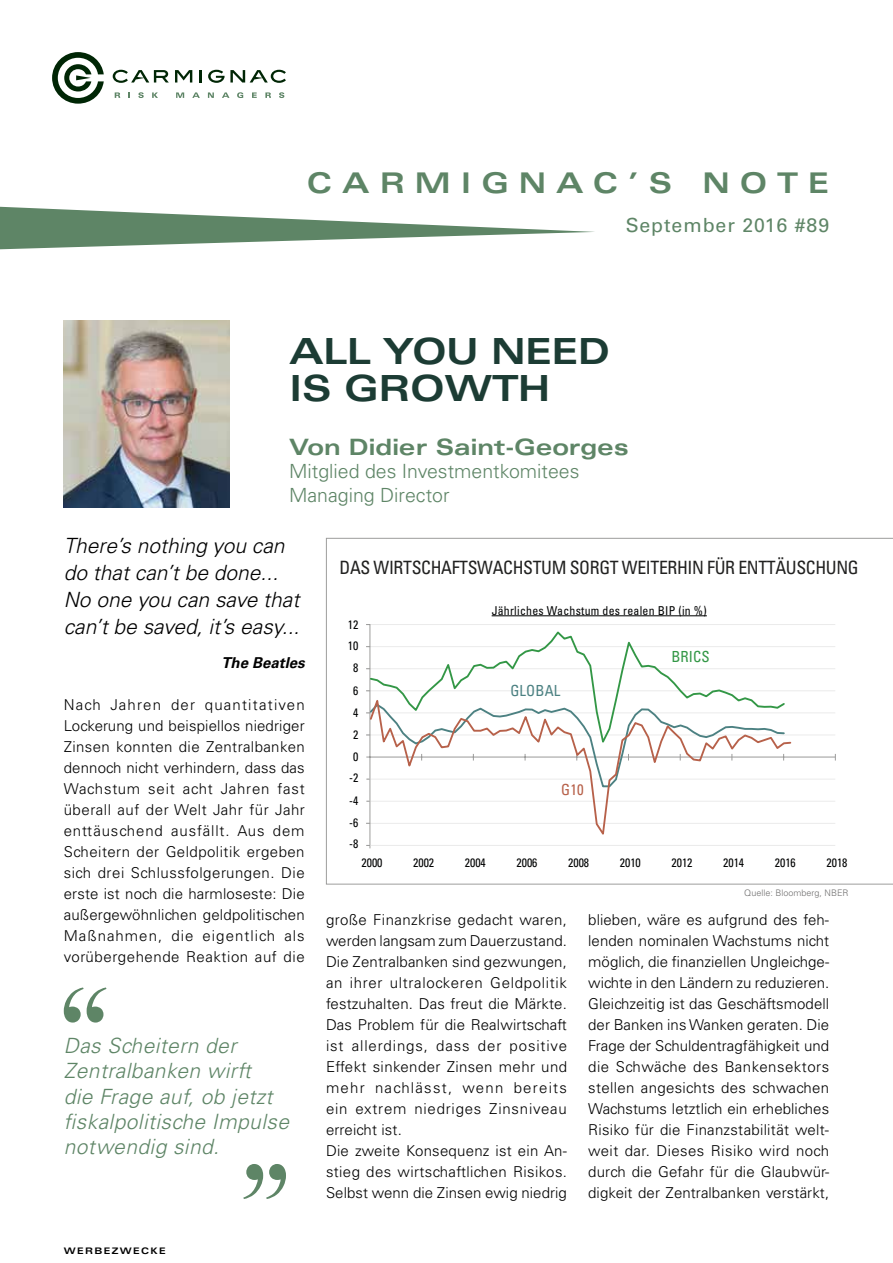
<style>
.page{position:relative;width:893px;height:1263px;background:#fff}
.page>*{position:absolute;margin:0;border:0;box-sizing:border-box;transform-origin:0 0}
.t1{font:700 expanded 36px/37.5px "Univers LT Std";letter-spacing:-.01em;color:#1c3c34}
.t2{font:700 expanded 28.5px "Univers LT Std";letter-spacing:.35em;color:#5e8566}
.t3{font:700 expanded 22.5px "Univers LT Std";color:#5e8566}
.t4{font:italic 300 21px/25.2px "Univers LT Std";letter-spacing:.02em;color:#5e8566}
.t5{font:italic 300 21px/27px "Univers LT Std";color:#000}
.t6{font:300 19.5px/23.4px "Univers LT Std";color:#5e8566}
.t7{font:19.5px "Univers LT Std";letter-spacing:.05em;color:#5e8566}
.t8{font:condensed 18.3px "Univers LT Std";letter-spacing:-.02em;color:#212120}
.t9{font:condensed 15.3px "Univers LT Std";letter-spacing:.01em;color:#4c8182}
.t10{font:condensed 15.3px "Univers LT Std";letter-spacing:.01em;color:#339746}
.t11{font:condensed 15.3px "Univers LT Std";color:#b7614a}
.t12{font:300 15px/21px "Univers LT Std";letter-spacing:.015em;color:#000;text-align:justify}
.t13{font:italic 700 15px "Univers LT Std";color:#000}
.t14{font:condensed 12.15px "Univers LT Std";color:#010202}
.t15{font:condensed 12.15px "Univers LT Std";letter-spacing:.02em;color:#010202}
.t16{font:300 9px "Univers LT Std";color:#706f6f}
.t17{font:700 expanded 9px "Univers LT Std";letter-spacing:.15em;color:#000}
</style>
<div class="page">
<svg style="left:115px;top:92px;width:5px;height:6px"></svg>
<svg style="left:138px;top:92px;width:6px;height:6px"></svg>
<svg style="left:152px;top:92px;width:6px;height:6px"></svg>
<svg style="left:176px;top:92px;width:8px;height:6px"></svg>
<svg style="left:192px;top:92px;width:8px;height:6px"></svg>
<svg style="left:208px;top:92px;width:6px;height:6px"></svg>
<svg style="left:222px;top:92px;width:7px;height:6px"></svg>
<svg style="left:237px;top:92px;width:6px;height:6px"></svg>
<svg style="left:252px;top:92px;width:5px;height:6px"></svg>
<svg style="left:265px;top:92px;width:6px;height:6px"></svg>
<svg style="left:279px;top:92px;width:5px;height:6px"></svg>
<svg style="left:52px;top:52px;width:52px;height:52px"></svg>
<svg style="left:175px;top:70px;width:17px;height:13px"></svg>
<svg style="left:200px;top:70px;width:2px;height:13px"></svg>
<svg style="left:113px;top:70px;width:56px;height:13px"></svg>
<svg style="left:208px;top:70px;width:78px;height:13px"></svg>
<svg style="left:0;top:207px;width:594px;height:42px"></svg>
<img style="left:64px;top:320px;width:166px;height:188px">
<svg style="left:64px;top:987px;width:42px;height:35px"></svg>
<svg style="left:243px;top:1164px;width:43px;height:35px"></svg>
<svg style="left:326px;top:538px;width:567px;height:346px"></svg>
<h2 class="t2" style="left:307px;top:167px;width:524px">CARMIGNAC’S NOTE</h2>
<h3 class="t7" style="left:626px;top:213px;width:205px">September 2016 #89</h3>
<h1 class="t1" style="left:289px;top:332px;width:322px">ALL YOU NEED<br>IS GROWTH</h1>
<h3 class="t3" style="left:289px;top:434px;width:341px">Von Didier Saint-Georges</h3>
<h3 class="t6" style="left:289px;top:460px;width:292px">Mitglied des Investmentkomitees<br>Managing Director</h3>
<h3 class="t5" style="left:64px;top:532px;width:237px">There’s nothing you can do that can’t be done...<br>No one you can save that can’t be saved, it’s easy...</h3>
<p class="t13" style="left:221px;top:654px;width:85px">The Beatles</p>
<p class="t12" style="left:64px;top:694px;width:243px">Nach Jahren der quantitativen Lockerung und beispiellos niedriger Zinsen konnten die Zentralbanken dennoch nicht verhindern, dass das Wachstum seit acht Jahren fast überall auf der Welt Jahr für Jahr enttäuschend ausfällt. Aus dem Scheitern der Geldpolitik ergeben sich drei Schlussfolgerungen. Die erste ist noch die harmloseste: Die außergewöhnlichen geldpolitischen Maßnahmen, die eigentlich als vorübergehende Reaktion auf die</p>
<h3 class="t4" style="left:64px;top:1033px;width:227px">Das Scheitern der<br>Zentralbanken wirft<br>die Frage auf, ob jetzt fiskalpolitische Impulse notwendig sind.</h3>
<p class="t17" style="left:64px;top:1246px;width:104px">WERBEZWECKE</p>
<p class="t8" style="left:339px;top:556px;width:521px">DAS WIRTSCHAFTSWACHSTUM SORGT WEITERHIN FÜR ENTTÄUSCHUNG</p>
<p class="t14" style="left:348px;top:616px;width:12px">12</p>
<p class="t14" style="left:348px;top:638px;width:12px">10</p>
<p class="t14" style="left:353px;top:660px;width:7px">8</p>
<p class="t14" style="left:353px;top:683px;width:7px">6</p>
<p class="t14" style="left:353px;top:704px;width:7px">4</p>
<p class="t14" style="left:353px;top:727px;width:7px">2</p>
<p class="t14" style="left:353px;top:749px;width:7px">0</p>
<p class="t14" style="left:349px;top:770px;width:11px">-2</p>
<p class="t14" style="left:349px;top:793px;width:11px">-4</p>
<p class="t14" style="left:349px;top:815px;width:11px">-6</p>
<p class="t14" style="left:349px;top:836px;width:11px">-8</p>
<p class="t15" style="left:492px;top:602px;width:216px">Jährliches Wachstum des realen BIP (in %)</p>
<p class="t10" style="left:671px;top:647px;width:40px">BRICS</p>
<p class="t9" style="left:510px;top:681px;width:52px">GLOBAL</p>
<p class="t11" style="left:561px;top:780px;width:24px">G10</p>
<p class="t14" style="left:361px;top:855px;width:23px">2000</p>
<p class="t14" style="left:413px;top:855px;width:23px">2002</p>
<p class="t14" style="left:465px;top:855px;width:23px">2004</p>
<p class="t14" style="left:516px;top:855px;width:23px">2006</p>
<p class="t14" style="left:568px;top:855px;width:23px">2008</p>
<p class="t14" style="left:620px;top:855px;width:23px">2010</p>
<p class="t14" style="left:671px;top:855px;width:23px">2012</p>
<p class="t14" style="left:723px;top:855px;width:23px">2014</p>
<p class="t14" style="left:775px;top:855px;width:23px">2016</p>
<p class="t14" style="left:826px;top:855px;width:23px">2018</p>
<p class="t16" style="left:744px;top:887px;width:106px">Quelle: Bloomberg, NBER</p>
<p class="t12" style="left:326px;top:909px;width:243px;text-align:left">große Finanzkrise gedacht waren, werden langsam zum Dauerzustand.<br>Die Zentralbanken sind gezwungen, an ihrer ultralockeren Geldpolitik festzuhalten. Das freut die Märkte.<br>Das Problem für die Realwirtschaft ist allerdings, dass der positive Effekt sinkender Zinsen mehr und mehr nachlässt, wenn bereits ein extrem niedriges Zinsniveau erreicht ist.<br>Die zweite Konsequenz ist ein An&shy;stieg des wirtschaftlichen Risikos.<br>Selbst wenn die Zinsen ewig niedrig</p>
<p class="t12" style="left:588px;top:909px;width:243px">blieben, wäre es aufgrund des feh&shy;lenden nominalen Wachstums nicht möglich, die finanziellen Ungleichge&shy;wichte in den Ländern zu reduzieren.<br>Gleichzeitig ist das Geschäftsmodell der Banken ins Wanken geraten. Die Frage der Schuldentragfähigkeit und die Schwäche des Bankensektors stellen angesichts des schwachen Wachstums letztlich ein erhebliches Risiko für die Finanzstabilität welt&shy;weit dar. Dieses Risiko wird noch durch die Gefahr für die Glaubwür&shy;digkeit der Zentralbanken verstärkt,</p>
</div>
